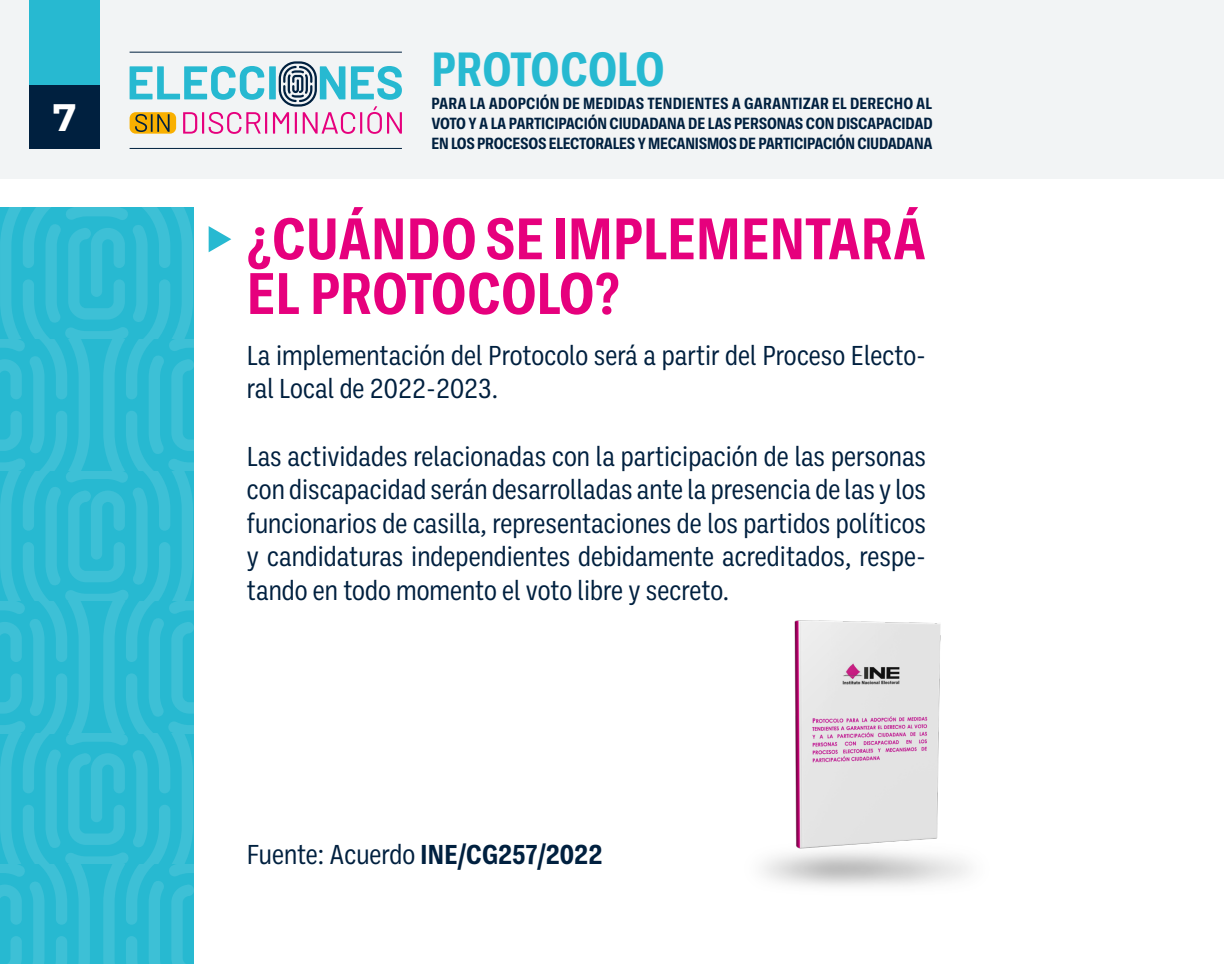
<style>
.page{position:relative;width:1224px;height:964px;background:#fff}
.page>*{position:absolute;margin:0;border:0;box-sizing:border-box;transform-origin:0 0}
.t1{font:700 60px/54.8px "Ballinger Condensed";color:#e6007d}
.t2{font:700 49.2px "Ballinger Condensed";color:#27b9d1}
.t3{font:700 38.4px "Montserrat";color:#fff}
.t4{font:28px/33.6px "Ballinger Condensed";color:#00203f}
.t5{font:700 16.6px/20px "Ballinger Condensed";letter-spacing:-.015em;color:#00203f;text-align:justify}
.s1{font-weight:700}
</style>
<div class="page">
<img style="left:763px;top:620px;width:205px;height:267px">
<div style="left:0;top:0;width:1224px;height:178px;background:#f2f4f5"></div>
<svg style="left:130px;top:61px;width:272px;height:73px"></svg>
<hr style="left:130px;top:52px;width:272px;height:1px;background:#00203f">
<hr style="left:130px;top:148px;width:272px;height:1px;background:#00203f">
<div style="left:29px;top:85px;width:71px;height:64px;background:#00203f"></div>
<div style="left:29px;top:0;width:71px;height:85px;background:#27b9d1"></div>
<svg style="left:0;top:208px;width:193px;height:756px"></svg>
<svg style="left:209px;top:226px;width:22px;height:26px"></svg>
<p class="t3" style="left:53px;top:90px;width:25px">7</p>
<p class="t2" style="left:432px;top:41px;width:235px">PROTOCOLO</p>
<p class="t5" style="left:432px;top:93px;width:503px">PARA LA ADOPCIÓN DE MEDIDAS TENDIENTES A GARANTIZAR EL DERECHO AL VOTO Y A LA PARTICIPACIÓN CIUDADANA DE LAS PERSONAS CON DISCAPACIDAD EN LOS PROCESOS ELECTORALES Y MECANISMOS DE PARTICIPACIÓN CIUDADANA</p>
<p class="t1" style="left:247px;top:212px;width:681px">¿CUÁNDO SE IMPLEMENTARÁ<br>EL PROTOCOLO?</p>
<p class="t4" style="left:247px;top:338px;width:681px">La implementación del Protocolo será a partir del Proceso Electo&shy;ral Local de 2022-2023.</p>
<p class="t4" style="left:247px;top:439px;width:681px;text-align:justify">Las actividades relacionadas con la participación de las personas con discapacidad serán desarrolladas ante la presencia de las y los funcionarios de casilla, representaciones de los partidos políticos y candidaturas independientes debidamente acreditados, respe&shy;tando en todo momento el voto libre y secreto.</p>
<p class="t4" style="left:247px;top:838px;width:357px">Fuente: Acuerdo <span class="s1">INE/CG257/2022</span></p>
</div>
